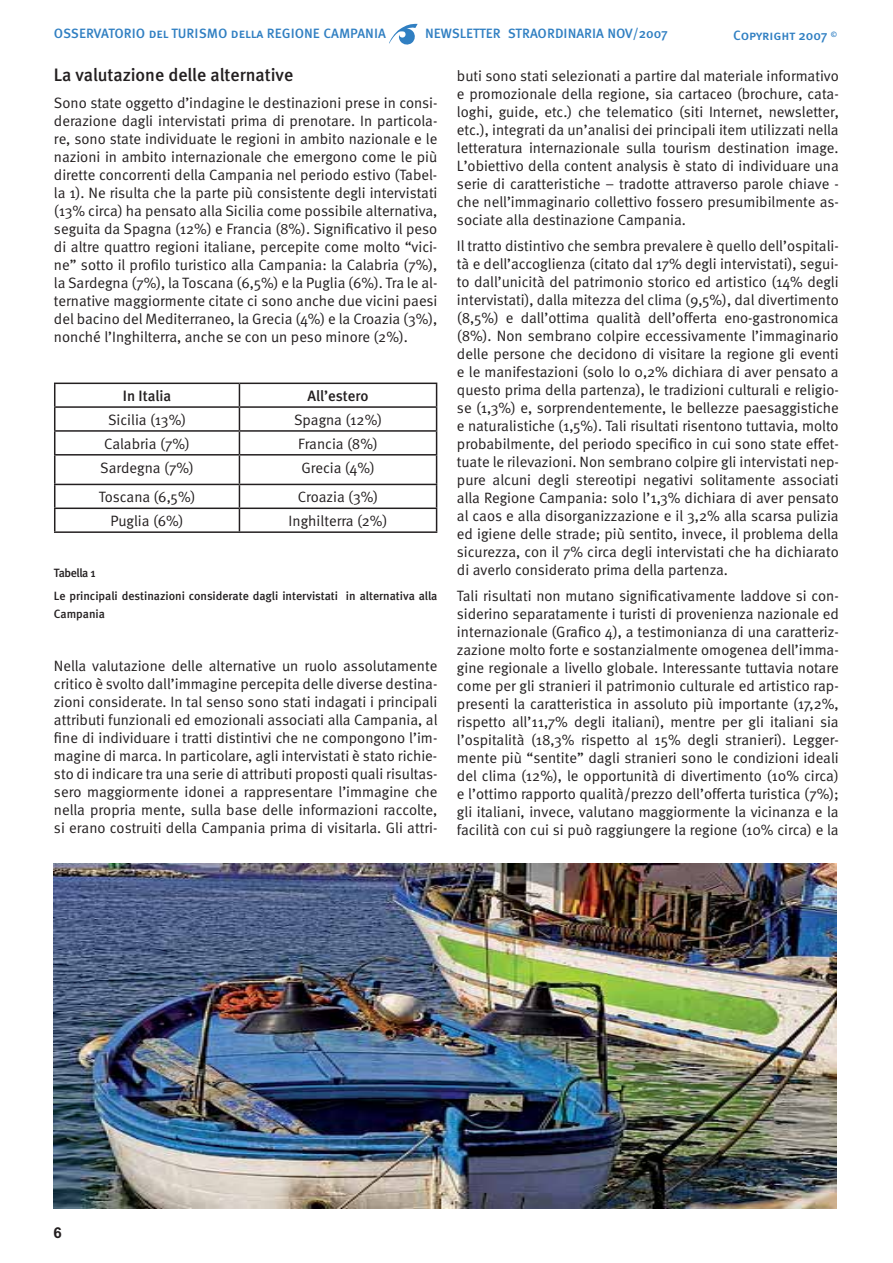
<style>
.page{position:relative;width:893px;height:1263px;background:#fff}
.page>*{position:absolute;margin:0;border:0;box-sizing:border-box;transform-origin:0 0}
.t1{font:500 18px "Meta";color:#231f20}
.t2{font:15px/18px "Meta Normal";color:#231f20;text-align:justify}
.t3{font:500 15px "Meta";letter-spacing:-.005em;color:#231f20}
.t4{font:700 15px "Arial";color:#231f20}
.t5{font:13.5px "Meta Medium Caps";color:#307fc2}
.t6{font:500 12px/23.5px "Meta";color:#231f20}
</style>
<div class="page">
<svg style="left:389px;top:24px;width:29px;height:21px"></svg>
<hr style="left:54px;top:383px;width:185px;height:1px;background:#231f20">
<hr style="left:239px;top:383px;width:198px;height:1px;background:#231f20">
<hr style="left:54px;top:406px;width:185px;height:2px;background:#231f20">
<hr style="left:239px;top:406px;width:198px;height:2px;background:#231f20">
<hr style="left:54px;top:430px;width:185px;height:2px;background:#231f20">
<hr style="left:239px;top:430px;width:198px;height:2px;background:#231f20">
<hr style="left:54px;top:454px;width:185px;height:2px;background:#231f20">
<hr style="left:239px;top:454px;width:198px;height:2px;background:#231f20">
<hr style="left:54px;top:484px;width:185px;height:1px;background:#231f20">
<hr style="left:239px;top:484px;width:198px;height:1px;background:#231f20">
<hr style="left:54px;top:508px;width:185px;height:1px;background:#231f20">
<svg style="left:54px;top:384px;width:1px;height:147px"></svg>
<hr style="left:239px;top:508px;width:198px;height:1px;background:#231f20">
<svg style="left:239px;top:384px;width:1px;height:147px"></svg>
<svg style="left:436px;top:384px;width:1px;height:147px"></svg>
<hr style="left:54px;top:531px;width:383px;height:2px;background:#231f20">
<img style="left:54px;top:864px;width:783px;height:345px">
<p class="t5" style="left:54px;top:26px;width:333px">OSSERVATORIO del TURISMO della REGIONE CAMPANIA</p>
<p class="t5" style="left:425px;top:26px;width:244px">NEWSLETTER STRAORDINARIA NOV/2007</p>
<p class="t5" style="left:733px;top:28px;width:105px">Copyright 2007 <sup>©</sup></p>
<p class="t1" style="left:54px;top:68px;width:241px">La valutazione delle alternative</p>
<p class="t2" style="left:54px;top:95px;width:385px">Sono state oggetto d’indagine le destinazioni prese in consi&shy;derazione dagli intervistati prima di prenotare. In particola&shy;re, sono state individuate le regioni in ambito nazionale e le nazioni in ambito internazionale che emergono come le più dirette concorrenti della Campania nel periodo estivo (Tabel&shy;la 1). Ne risulta che la parte più consistente degli intervistati (13% circa) ha pensato alla Sicilia come possibile alternativa, seguita da Spagna (12%) e Francia (8%). Significativo il peso di altre quattro regioni italiane, percepite come molto “vici&shy;ne” sotto il profilo turistico alla Campania: la Calabria (7%), la Sardegna (7%), la Toscana (6,5%) e la Puglia (6%). Tra le al&shy;ternative maggiormente citate ci sono anche due vicini paesi del bacino del Mediterraneo, la Grecia (4%) e la Croazia (3%), nonché l’Inghilterra, anche se con un peso minore (2%).</p>
<p class="t3" style="left:123px;top:390px;width:50px">In Italia</p>
<p class="t3" style="left:307px;top:390px;width:62px">All’estero</p>
<p class="t2" style="left:108px;top:412px;width:79px">Sicilia (13%)</p>
<p class="t2" style="left:294px;top:412px;width:90px">Spagna (12%)</p>
<p class="t2" style="left:104px;top:436px;width:87px">Calabria (7%)</p>
<p class="t2" style="left:298px;top:436px;width:81px">Francia (8%)</p>
<p class="t2" style="left:100px;top:460px;width:95px">Sardegna (7%)</p>
<p class="t2" style="left:301px;top:460px;width:75px">Grecia (4%)</p>
<p class="t2" style="left:99px;top:489px;width:98px">Toscana (6,5%)</p>
<p class="t2" style="left:298px;top:489px;width:82px">Croazia (3%)</p>
<p class="t2" style="left:110px;top:513px;width:75px">Puglia (6%)</p>
<p class="t2" style="left:289px;top:513px;width:100px">Inghilterra (2%)</p>
<p class="t6" style="left:54px;top:562px;width:385px">Tabella 1<br>Le principali destinazioni considerate dagli intervistati in alternativa alla</p>
<p class="t6" style="left:54px;top:603px;width:52px">Campania</p>
<p class="t2" style="left:54px;top:658px;width:385px">Nella valutazione delle alternative un ruolo assolutamente critico è svolto dall’immagine percepita delle diverse destina&shy;zioni considerate. In tal senso sono stati indagati i principali attributi funzionali ed emozionali associati alla Campania, al fine di individuare i tratti distintivi che ne compongono l’im&shy;magine di marca. In particolare, agli intervistati è stato richie&shy;sto di indicare tra una serie di attributi proposti quali risultas&shy;sero maggiormente idonei a rappresentare l’immagine che nella propria mente, sulla base delle informazioni raccolte, si erano costruiti della Campania prima di visitarla. Gli attri-</p>
<p class="t2" style="left:457px;top:68px;width:383px">buti sono stati selezionati a partire dal materiale informativo e promozionale della regione, sia cartaceo (brochure, cata&shy;loghi, guide, etc.) che telematico (siti Internet, newsletter, etc.), integrati da un’analisi dei principali item utilizzati nella letteratura internazionale sulla tourism destination image.<br>L’obiettivo della content analysis è stato di individuare una serie di caratteristiche – tradotte attraverso parole chiave - che nell’immaginario collettivo fossero presumibilmente as&shy;sociate alla destinazione Campania.</p>
<p class="t2" style="left:457px;top:238px;width:383px">Il tratto distintivo che sembra prevalere è quello dell’ospitali&shy;tà e dell’accoglienza (citato dal 17% degli intervistati), segui&shy;to dall’unicità del patrimonio storico ed artistico (14% degli intervistati), dalla mitezza del clima (9,5%), dal divertimento (8,5%) e dall’ottima qualità dell’offerta eno-gastronomica (8%). Non sembrano colpire eccessivamente l’immaginario delle persone che decidono di visitare la regione gli eventi e le manifestazioni (solo lo 0,2% dichiara di aver pensato a questo prima della partenza), le tradizioni culturali e religio&shy;se (1,3%) e, sorprendentemente, le bellezze paesaggistiche e naturalistiche (1,5%). Tali risultati risentono tuttavia, molto probabilmente, del periodo specifico in cui sono state effet&shy;tuate le rilevazioni. Non sembrano colpire gli intervistati nep&shy;pure alcuni degli stereotipi negativi solitamente associati alla Regione Campania: solo l’1,3% dichiara di aver pensato al caos e alla disorganizzazione e il 3,2% alla scarsa pulizia ed igiene delle strade; più sentito, invece, il problema della sicurezza, con il 7% circa degli intervistati che ha dichiarato di averlo considerato prima della partenza.</p>
<p class="t2" style="left:457px;top:588px;width:383px">Tali risultati non mutano significativamente laddove si con&shy;siderino separatamente i turisti di provenienza nazionale ed internazionale (Grafico 4), a testimonianza di una caratteriz&shy;zazione molto forte e sostanzialmente omogenea dell’imma&shy;gine regionale a livello globale. Interessante tuttavia notare come per gli stranieri il patrimonio culturale ed artistico rap&shy;presenti la caratteristica in assoluto più importante (17,2%, rispetto all’11,7% degli italiani), mentre per gli italiani sia l’ospitalità (18,3% rispetto al 15% degli stranieri). Legger&shy;mente più “sentite” dagli stranieri sono le condizioni ideali del clima (12%), le opportunità di divertimento (10% circa) e l’ottimo rapporto qualità/prezzo dell’offerta turistica (7%); gli italiani, invece, valutano maggiormente la vicinanza e la facilità con cui si può raggiungere la regione (10% circa) e la</p>
<p class="t4" style="left:54px;top:1224px;width:10px">6</p>
</div>
